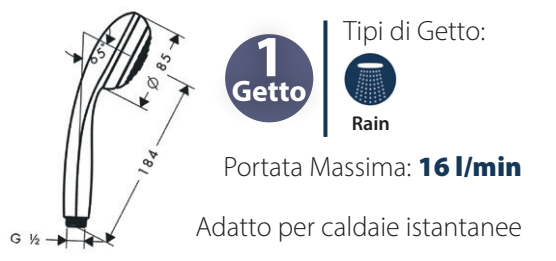
<style>
.page{position:relative;width:556px;height:261px;background:#fff}
.page>*{position:absolute;margin:0;border:0;box-sizing:border-box;transform-origin:0 0}
.t1{font:700 58.8px "Myriad Pro";color:#fff}
.t2{font:700 29.6px "Myriad Pro";color:#fff}
.t3{font:300 28px "Myriad Pro";color:#231f20}
.t4{font:600 20px "Myriad Pro";color:#231f20}
.s1{font-weight:900;color:#163858}
</style>
<div class="page">
<svg style="left:323px;top:20px;width:4px;height:22px"></svg>
<img style="left:344px;top:52px;width:53px;height:54px">
<img style="left:323px;top:42px;width:5px;height:95px">
<img style="left:225px;top:29px;width:89px;height:94px">
<img style="left:10px;top:11px;width:185px;height:239px">
<h1 class="t1" style="left:253px;top:18px;width:34px">1</h1>
<p class="t2" style="left:232px;top:72px;width:77px">Getto</p>
<p class="t3" style="left:343px;top:14px;width:143px">Tipi di Getto:</p>
<p class="t4" style="left:351px;top:111px;width:40px">Rain</p>
<p class="t3" style="left:223px;top:150px;width:300px">Portata Massima: <span class="s1">16 l/min</span></p>
<p class="t3" style="left:195px;top:209px;width:328px">Adatto per caldaie istantanee</p>
</div>
